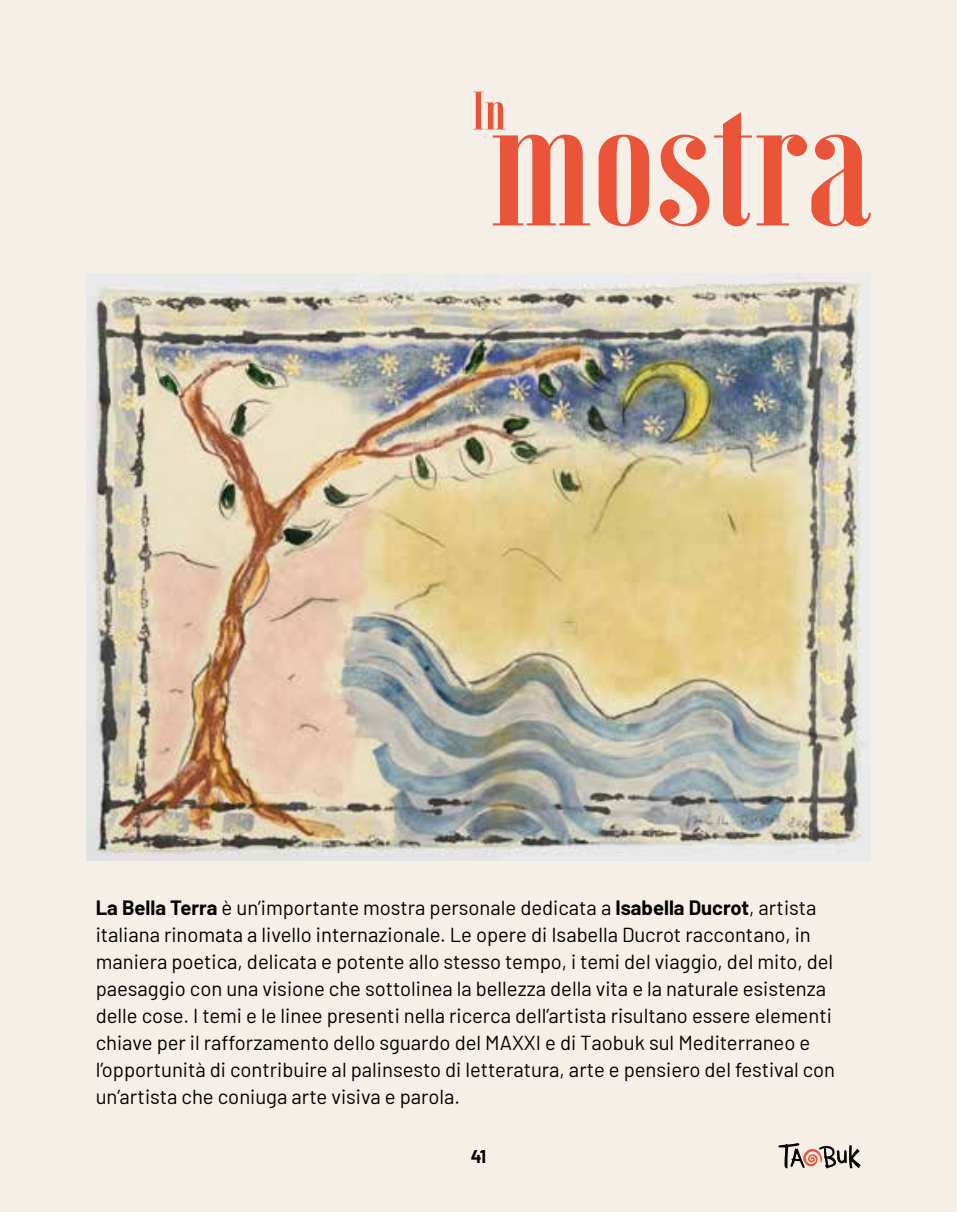
<style>
.page{position:relative;width:957px;height:1212px;background:#f5efe8}
.page>*{position:absolute;margin:0;border:0;box-sizing:border-box;transform-origin:0 0}
.t1{font:180px "Voga Regular 2";color:#ea5539}
.t2{font:54px "Voga Regular 2";color:#ea5539}
.t3{font:20.25px/27px "Barlow";color:#000}
.t4{font:700 18px "Barlow";color:#000}
.s1{font-weight:700}
</style>
<div class="page">
<img style="left:86px;top:273px;width:785px;height:587px">
<svg style="left:778px;top:1143px;width:83px;height:25px;background:#b4a59e"></svg>
<h2 class="t2" style="left:472px;top:80px;width:35px">In</h2>
<h1 class="t1" style="left:489px;top:62px;width:384px">mostra</h1>
<p class="t3" style="left:96px;top:892px;width:741px"><span class="s1">La Bella Terra</span> è un’importante mostra personale dedicata a <span class="s1">Isabella Ducrot</span>, artista italiana rinomata a livello internazionale. Le opere di Isabella Ducrot raccontano, in maniera poetica, delicata e potente allo stesso tempo, i temi del viaggio, del mito, del paesaggio con una visione che sottolinea la bellezza della vita e la naturale esistenza delle cose. I temi e le linee presenti nella ricerca dell’artista risultano essere elementi chiave per il rafforzamento dello sguardo del MAXXI e di Taobuk sul Mediterraneo e l’opportunità di contribuire al palinsesto di letteratura, arte e pensiero del festival con un’artista che coniuga arte visiva e parola.</p>
<p class="t4" style="left:471px;top:1143px;width:17px">41</p>
</div>
